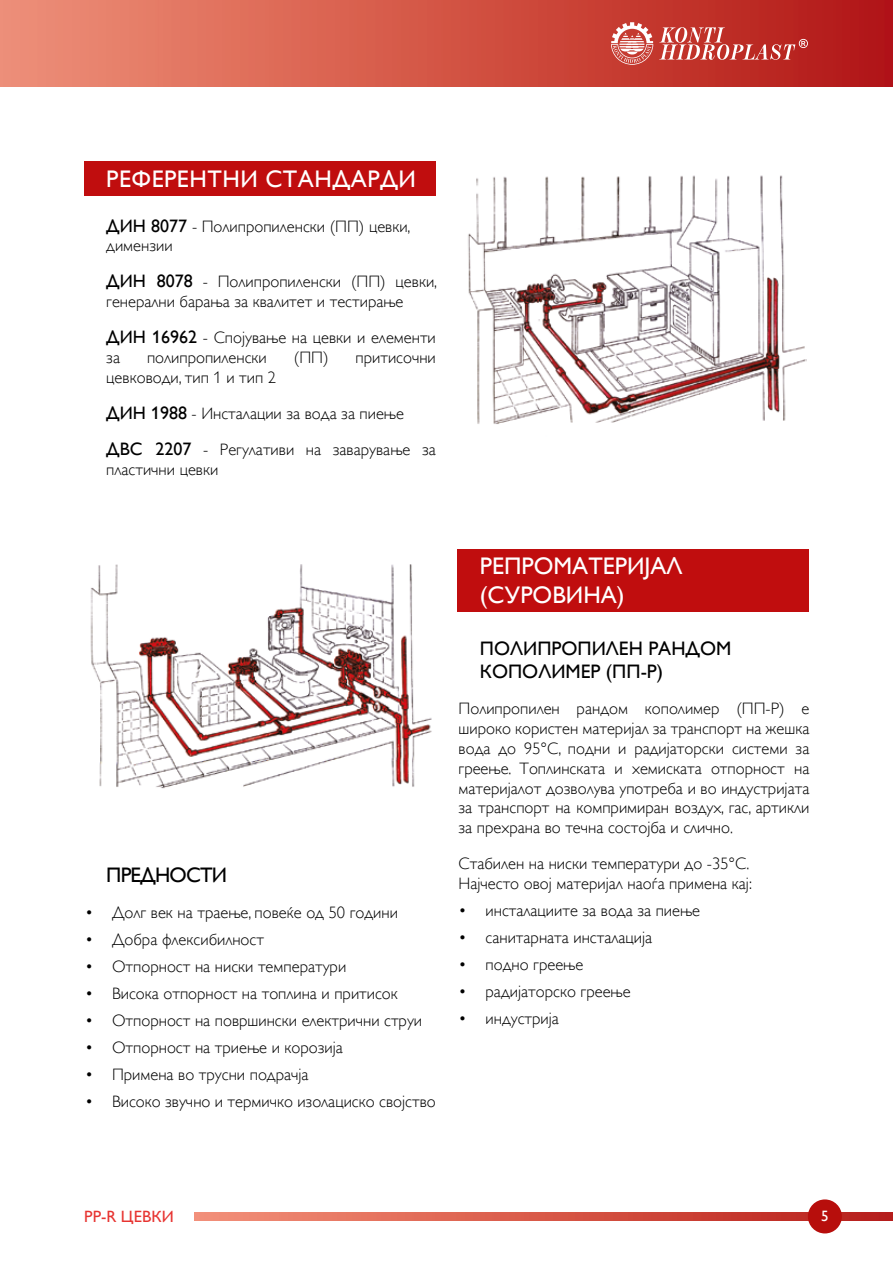
<style>
.page{position:relative;width:893px;height:1263px;background:#fff}
.page>*{position:absolute;margin:0;border:0;box-sizing:border-box;transform-origin:0 0}
.t1{font:24px/28.8px "Gill Sans Alt One WGL";color:#fff}
.t2{font:24px "Gill Sans Alt One WGL";letter-spacing:.02em;color:#fff}
.t3{font:21px "Gill Sans Alt One WGL";letter-spacing:-.04em;color:#000}
.t4{font:19.5px/23.4px "Gill Sans Alt One WGL";color:#000}
.t5{font:16.5px/19.8px "Gill Sans Alt One WGL Light";color:#000}
.t6{font:16.5px "Gill Sans Alt One WGL";color:#e73431}
.t7{font:15px "Gill Sans Alt One WGL";color:#fff}
.s1{font-family:"Gill Sans Alt One WGL";font-size:18px}
</style>
<div class="page">
<img style="left:0;top:0;width:893px;height:86px">
<svg style="left:611px;top:22px;width:42px;height:43px"></svg>
<svg style="left:659px;top:27px;width:149px;height:33px;background:#ca5954"></svg>
<img style="left:194px;top:1212px;width:699px;height:8px">
<div style="left:808px;top:1199px;width:34px;height:34px;background:#b70e0c;border-radius:50%"></div>
<div style="left:84px;top:162px;width:352px;height:34px;background:#c00d0e"></div>
<div style="left:457px;top:549px;width:351px;height:63px;background:#c00d0e"></div>
<img style="left:468px;top:175px;width:339px;height:249px">
<img style="left:90px;top:564px;width:342px;height:225px">
<h1 class="t2" style="left:106px;top:162px;width:311px">РЕФЕРЕНТНИ СТАНДАРДИ</h1>
<p class="t5" style="left:106px;top:216px;width:306px"><span class="s1">ДИН 8077</span> - Полипропиленски (ПП) цевки, димензии</p>
<p class="t5" style="left:106px;top:272px;width:332px"><span class="s1">ДИН 8078</span> - Полипропиленски (ПП) цевки, генерални барања за квалитет и тестирање</p>
<p class="t5" style="left:106px;top:328px;width:331px"><span class="s1">ДИН 16962</span> - Спојување на цевки и елементи за</p>
<p class="t5" style="left:147px;top:348px;width:121px">полипропиленски</p>
<p class="t5" style="left:294px;top:348px;width:36px">(ПП)</p>
<p class="t5" style="left:356px;top:348px;width:82px">притисочни</p>
<p class="t5" style="left:106px;top:359px;width:331px;line-height:36px">цевководи, тип 1 и тип 2<br><span class="s1">ДИН 1988</span> - Инсталации за вода за пиење<br><span class="s1">ДВС 2207</span> - Регулативи на заварување за</p>
<p class="t5" style="left:106px;top:459px;width:114px">пластични цевки</p>
<p class="t3" style="left:106px;top:860px;width:122px">ПРЕДНОСТИ</p>
<p class="t5" style="left:85px;top:903px;width:314px">• Долг век на траење, повеќе од 50 години</p>
<p class="t5" style="left:85px;top:930px;width:181px">• Добра флексибилност</p>
<p class="t5" style="left:85px;top:957px;width:263px">• Отпорност на ниски температури</p>
<p class="t5" style="left:85px;top:984px;width:314px">• Висока отпорност на топлина и притисок</p>
<p class="t5" style="left:85px;top:1011px;width:339px">• Отпорност на површински електрични струи</p>
<p class="t5" style="left:85px;top:1038px;width:259px">• Отпорност на триење и корозија</p>
<p class="t5" style="left:85px;top:1065px;width:225px">• Примена во трусни подрачја</p>
<p class="t5" style="left:85px;top:1092px;width:352px">• Високо звучно и термичко изолациско својство</p>
<h1 class="t1" style="left:480px;top:551px;width:204px">РЕПРОМАТЕРИЈАЛ (СУРОВИНА)</h1>
<p class="t4" style="left:480px;top:636px;width:253px">ПОЛИПРОПИЛЕН РАНДОМ<br>КОПОЛИМЕР (ПП-Р)</p>
<p class="t5" style="left:459px;top:699px;width:352px;text-align:justify">Полипропилен рандом кополимер (ПП-Р) е широко користен материјал за транспорт на жешка вода до 95°С, подни и радијаторски системи за греење. Топлинската и хемиската отпорност на материјалот дозволува употреба и во индустријата за транспорт на компримиран воздух, гас, артикли за прехрана во течна состојба и слично.</p>
<p class="t5" style="left:459px;top:854px;width:295px">Стабилен на ниски температури до -35°С.<br>Најчесто овој материјал наоѓа примена кај:</p>
<p class="t5" style="left:459px;top:901px;width:243px">• инсталациите за вода за пиење</p>
<p class="t5" style="left:459px;top:928px;width:195px">• санитарната инсталација</p>
<p class="t5" style="left:459px;top:955px;width:126px">• подно греење</p>
<p class="t5" style="left:459px;top:982px;width:174px">• радијаторско греење</p>
<p class="t5" style="left:459px;top:1009px;width:102px">• индустрија</p>
<p class="t6" style="left:84px;top:1205px;width:91px">PP-R ЦЕВКИ</p>
<p class="t7" style="left:821px;top:1206px;width:9px">5</p>
</div>
